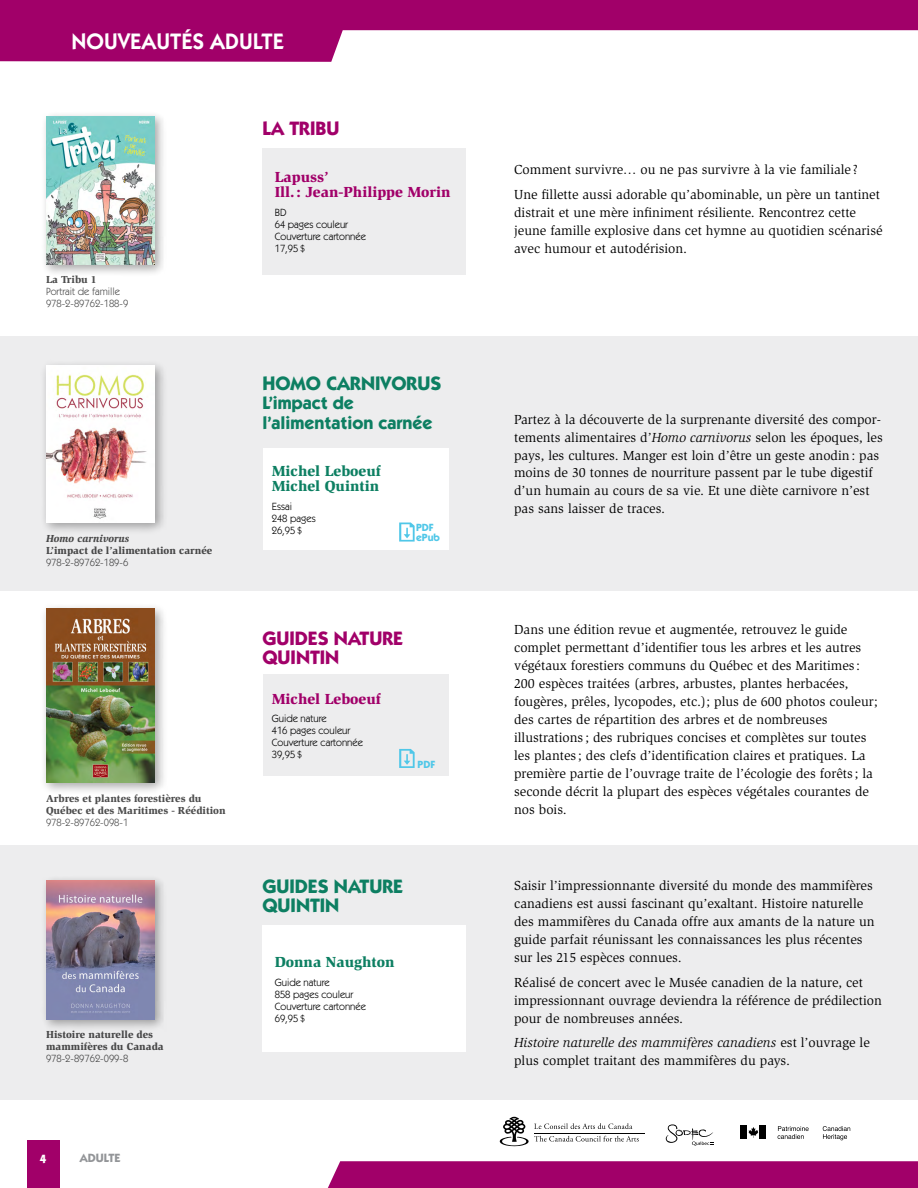
<style>
.page{position:relative;width:918px;height:1188px;background:#fff}
.page>*{position:absolute;margin:0;border:0;box-sizing:border-box;transform-origin:0 0}
.t1{font:600 22.5px "Itc Kabel";color:#fff}
.t2{font:700 19.5px/19.5px "Itc Kabel";color:#0d7f62}
.t3{font:700 19.5px/19.5px "Itc Kabel";color:#a10069}
.t4{font:700 18px/19.5px "Itc Kabel";color:#0d7f62}
.t5{font:900 15px/15px "Slimbach";color:#a10069}
.t6{font:900 15px/15px "Slimbach";color:#0d7f62}
.t7{font:13.5px/18px "Slimbach";color:#000}
.t8{font:700 12px "Itc Kabel";color:#939598}
.t9{font:700 12px "Itc Kabel";color:#fff}
.t10{font:10.5px/12px "Itc Kabel";color:#000}
.t11{font:900 10.5px/12px "Slimbach";color:#000}
.t12{font:italic 900 10.5px "Slimbach";color:#000}
.t13{font:700 10.5px "Itc Kabel";color:#50c7e8}
.s1{font-style:italic}
</style>
<div class="page">
<div style="left:27px;top:1140px;width:32px;height:48px;background:#a10069"></div>
<div style="left:328px;top:1161px;width:590px;height:27px;background:#a10069"></div>
<div style="left:0;top:336px;width:918px;height:255px;background:#ededee"></div>
<div style="left:0;top:846px;width:918px;height:254px;background:#ededee"></div>
<div style="left:263px;top:674px;width:186px;height:102px;background:#ededee"></div>
<div style="left:263px;top:448px;width:186px;height:102px;background:#fff"></div>
<div style="left:263px;top:148px;width:203px;height:127px;background:#ededee"></div>
<div style="left:263px;top:926px;width:203px;height:126px;background:#fff"></div>
<div style="left:40px;top:602px;width:128px;height:193px;background:#000;opacity:.35"></div>
<img style="left:46px;top:608px;width:109px;height:174px">
<div style="left:40px;top:360px;width:128px;height:175px;background:#000;opacity:.35"></div>
<img style="left:46px;top:366px;width:109px;height:157px">
<div style="left:40px;top:110px;width:127px;height:168px;background:#000;opacity:.35"></div>
<img style="left:46px;top:116px;width:109px;height:149px">
<div style="left:40px;top:874px;width:127px;height:158px;background:#000;opacity:.35"></div>
<img style="left:46px;top:880px;width:109px;height:139px">
<svg style="left:0;top:0;width:918px;height:62px;fill:#a10069"></svg>
<svg style="left:399px;top:523px;width:16px;height:19px"></svg>
<svg style="left:399px;top:749px;width:16px;height:19px"></svg>
<svg style="left:499px;top:1117px;width:140px;height:30px"></svg>
<hr style="left:534px;top:1133px;width:110px;height:1px;background:#000">
<svg style="left:666px;top:1124px;width:48px;height:22px"></svg>
<div style="left:741px;top:1126px;width:6px;height:13px;background:#000"></div>
<div style="left:760px;top:1126px;width:6px;height:13px;background:#000"></div>
<svg style="left:748px;top:1127px;width:10px;height:11px"></svg>
<svg style="left:778px;top:1126px;width:31px;height:13px"></svg>
<svg style="left:823px;top:1126px;width:27px;height:14px"></svg>
<h1 class="t1" style="left:72px;top:28px;width:214px">NOUVEAUTÉS ADULTE</h1>
<h2 class="t3" style="left:262px;top:118px;width:78px">LA TRIBU</h2>
<p class="t11" style="left:46px;top:273px;width:52px">La Tribu 1</p>
<p class="t10" style="left:46px;top:285px;width:84px">Portrait de famille<br>978-2-89762-188-9</p>
<p class="t12" style="left:46px;top:532px;width:85px">Homo carnivorus</p>
<p class="t11" style="left:46px;top:544px;width:168px">L’impact de l’alimentation carnée</p>
<p class="t10" style="left:46px;top:556px;width:84px">978-2-89762-189-6</p>
<p class="t11" style="left:46px;top:792px;width:181px">Arbres et plantes forestières du<br>Québec et des Maritimes - Réédition</p>
<p class="t10" style="left:46px;top:816px;width:84px">978-2-89762-098-1</p>
<p class="t11" style="left:46px;top:1028px;width:119px">Histoire naturelle des mammifères du Canada</p>
<p class="t10" style="left:46px;top:1053px;width:84px">978-2-89762-099-8</p>
<p class="t9" style="left:40px;top:1151px;width:8px">4</p>
<p class="t8" style="left:80px;top:1151px;width:42px">ADULTE</p>
<p class="t5" style="left:275px;top:169px;width:177px">Lapuss’<br>Ill.: Jean-Philippe Morin</p>
<p class="t10" style="left:275px;top:206px;width:93px">BD<br>64 pages couleur<br>Couverture cartonnée<br>17,95 $</p>
<h2 class="t2" style="left:262px;top:373px;width:180px">HOMO CARNIVORUS</h2>
<h3 class="t4" style="left:262px;top:393px;width:172px">L’impact de l’alimentation carnée</h3>
<p class="t6" style="left:272px;top:463px;width:111px">Michel Leboeuf<br>Michel Quintin</p>
<p class="t10" style="left:272px;top:500px;width:46px">Essai<br>248 pages<br>26,95 $</p>
<p class="t13" style="left:416px;top:521px;width:19px">PDF</p>
<p class="t13" style="left:416px;top:531px;width:25px">ePub</p>
<h2 class="t3" style="left:262px;top:628px;width:142px">GUIDES NATURE<br>QUINTIN</h2>
<p class="t5" style="left:272px;top:691px;width:111px">Michel Leboeuf</p>
<p class="t10" style="left:272px;top:713px;width:93px">Guide nature<br>416 pages couleur<br>Couverture cartonnée<br>39,95 $</p>
<p class="t13" style="left:418px;top:758px;width:19px">PDF</p>
<h2 class="t2" style="left:262px;top:876px;width:142px">GUIDES NATURE<br>QUINTIN</h2>
<p class="t6" style="left:275px;top:954px;width:121px">Donna Naughton</p>
<p class="t10" style="left:275px;top:976px;width:93px">Guide nature<br>858 pages couleur<br>Couverture cartonnée<br>69,95 $</p>
<p class="t7" style="left:514px;top:157px;width:367px;line-height:24.8px">Comment survivre… ou ne pas survivre à la vie familiale ?<br>Une fillette aussi adorable qu’abominable, un père un tantinet</p>
<p class="t7" style="left:514px;top:203px;width:370px">distrait et une mère infiniment résiliente. Rencontrez cette jeune famille explosive dans cet hymne au quotidien scénarisé avec humour et autodérision.</p>
<p class="t7" style="left:514px;top:410px;width:370px">Partez à la découverte de la surprenante diversité des compor&shy;tements alimentaires d’<span class="s1">Homo carnivorus</span> selon les époques, les pays, les cultures. Manger est loin d’être un geste anodin: pas moins de 30 tonnes de nourriture passent par le tube digestif d’un humain au cours de sa vie. Et une diète carnivore n’est pas sans laisser de traces.</p>
<p class="t7" style="left:514px;top:620px;width:365px">Dans une édition revue et augmentée, retrouvez le guide complet permettant d’identifier tous les arbres et les autres végétaux forestiers communs du Québec et des Maritimes :<br>200 espèces traitées (arbres, arbustes, plantes herbacées, fougères, prêles, lycopodes, etc.); plus de 600 photos couleur; des cartes de répartition des arbres et de nombreuses illustrations ; des rubriques concises et complètes sur toutes les plantes ; des clefs d’identification claires et pratiques. La première partie de l’ouvrage traite de l’écologie des forêts ; la seconde décrit la plupart des espèces végétales courantes de nos bois.</p>
<p class="t7" style="left:514px;top:877px;width:362px">Saisir l’impressionnante diversité du monde des mammifères canadiens est aussi fascinant qu’exaltant. Histoire naturelle des mammifères du Canada offre aux amants de la nature un guide parfait réunissant les connaissances les plus récentes sur les 215 espèces connues.</p>
<p class="t7" style="left:514px;top:973px;width:369px">Réalisé de concert avec le Musée canadien de la nature, cet impressionnant ouvrage deviendra la référence de prédilection pour de nombreuses années.</p>
<p class="t7" style="left:514px;top:1034px;width:357px"><span class="s1">Histoire naturelle des mammifères canadiens</span> est l’ouvrage le plus complet traitant des mammifères du pays.</p>
</div>
